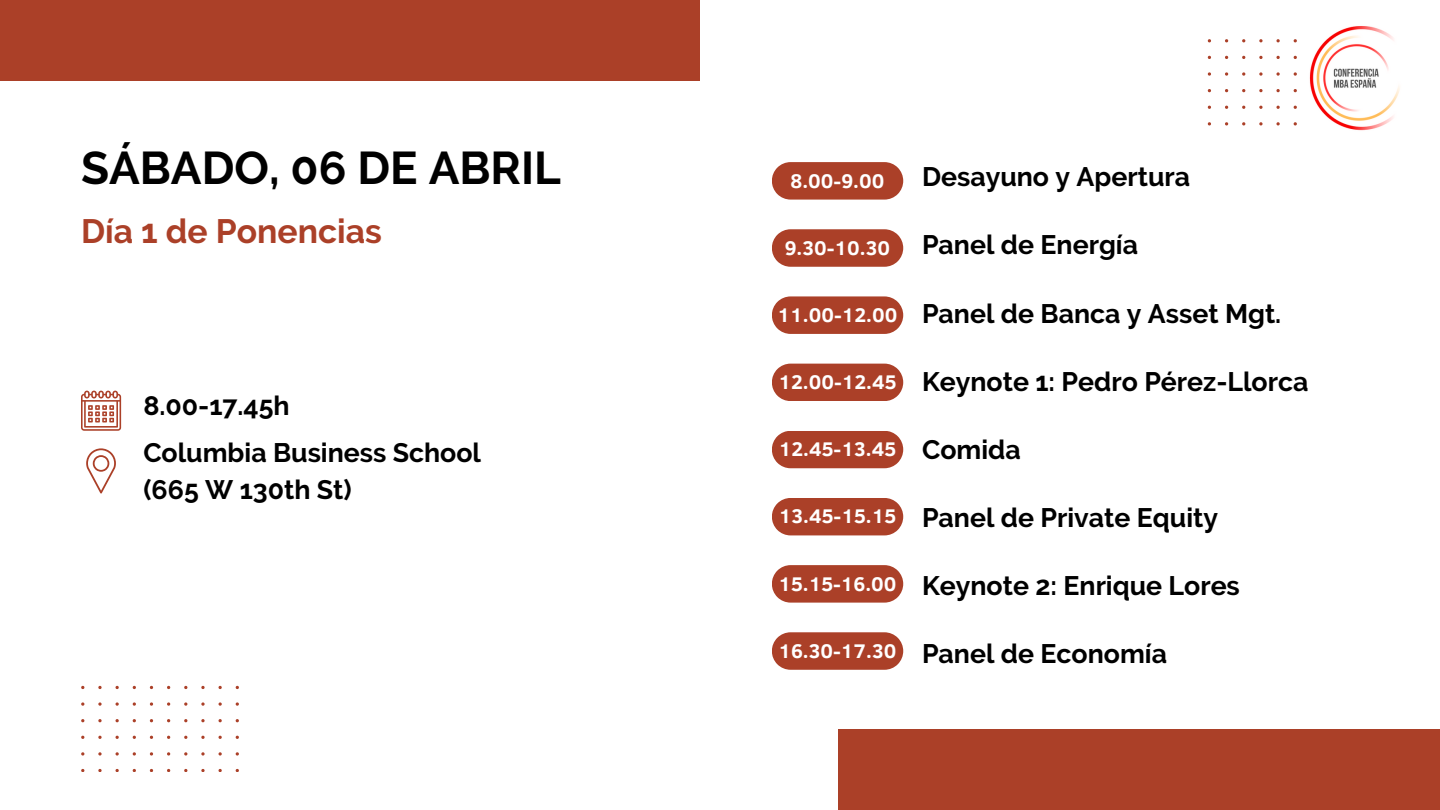
<style>
.page{position:relative;width:1440px;height:810px;background:#fff}
.page>*{position:absolute;margin:0;border:0;box-sizing:border-box;transform-origin:0 0}
.t1{font:700 45.8px "Raleway";color:#000}
.t2{font:700 33.7px "Raleway";color:#ab4028}
.t3{font:700 26.7px/36.8px "Raleway";color:#000}
.t4{font:700 20.2px "Clear Sans";color:#fff}
</style>
<div class="page">
<svg style="left:1208px;top:39px;width:89px;height:86px"></svg>
<div style="left:0;top:0;width:700px;height:81px;background:#ab4028"></div>
<svg style="left:81px;top:686px;width:158px;height:86px"></svg>
<svg style="left:86px;top:448px;width:30px;height:45px"></svg>
<svg style="left:81px;top:391px;width:40px;height:40px"></svg>
<img style="left:1309px;top:26px;width:91px;height:105px">
<svg style="left:772px;top:162px;width:131px;height:38px;background:#b14d37"></svg>
<svg style="left:772px;top:229px;width:131px;height:38px;background:#b14d37"></svg>
<svg style="left:772px;top:296px;width:131px;height:38px;background:#b14d37"></svg>
<div style="left:772px;top:364px;width:131px;height:37px;background:#ab4028"></div>
<div style="left:772px;top:431px;width:131px;height:37px;background:#ab4028"></div>
<div style="left:772px;top:498px;width:131px;height:37px;background:#ab4028"></div>
<svg style="left:772px;top:565px;width:131px;height:38px;background:#b14d37"></svg>
<svg style="left:772px;top:632px;width:131px;height:38px;background:#b14d37"></svg>
<div style="left:838px;top:729px;width:602px;height:81px;background:#ab4028"></div>
<p class="t1" style="left:81px;top:141px;width:481px">SÁBADO, 06 DE ABRIL</p>
<p class="t2" style="left:81px;top:211px;width:302px">Día 1 de Ponencias</p>
<p class="t3" style="left:143px;top:387px;width:148px">8.00-17.45h</p>
<h3 class="t3" style="left:143px;top:434px;width:339px">Columbia Business School (665 W 130th St)</h3>
<p class="t4" style="left:791px;top:166px;width:95px">8.00-9.00</p>
<h3 class="t3" style="left:922px;top:159px;width:270px">Desayuno y Apertura</h3>
<p class="t4" style="left:785px;top:233px;width:107px">9.30-10.30</p>
<h2 class="t3" style="left:922px;top:227px;width:218px">Panel de Energía</h2>
<h3 class="t4" style="left:778px;top:300px;width:121px">11.00-12.00</h3>
<p class="t3" style="left:922px;top:295px;width:361px">Panel de Banca y Asset Mgt.</p>
<p class="t4" style="left:778px;top:367px;width:120px">12.00-12.45</p>
<h3 class="t3" style="left:922px;top:363px;width:388px">Keynote 1: Pedro Pérez-Llorca</h3>
<h3 class="t4" style="left:779px;top:435px;width:119px">12.45-13.45</h3>
<p class="t3" style="left:922px;top:431px;width:100px">Comida</p>
<p class="t4" style="left:779px;top:502px;width:119px">13.45-15.15</p>
<h3 class="t3" style="left:922px;top:499px;width:298px">Panel de Private Equity</h3>
<h3 class="t4" style="left:778px;top:569px;width:120px">15.15-16.00</h3>
<h3 class="t3" style="left:922px;top:567px;width:319px">Keynote 2: Enrique Lores</h3>
<p class="t4" style="left:778px;top:636px;width:120px">16.30-17.30</p>
<p class="t3" style="left:922px;top:635px;width:247px">Panel de Economía</p>
</div>
